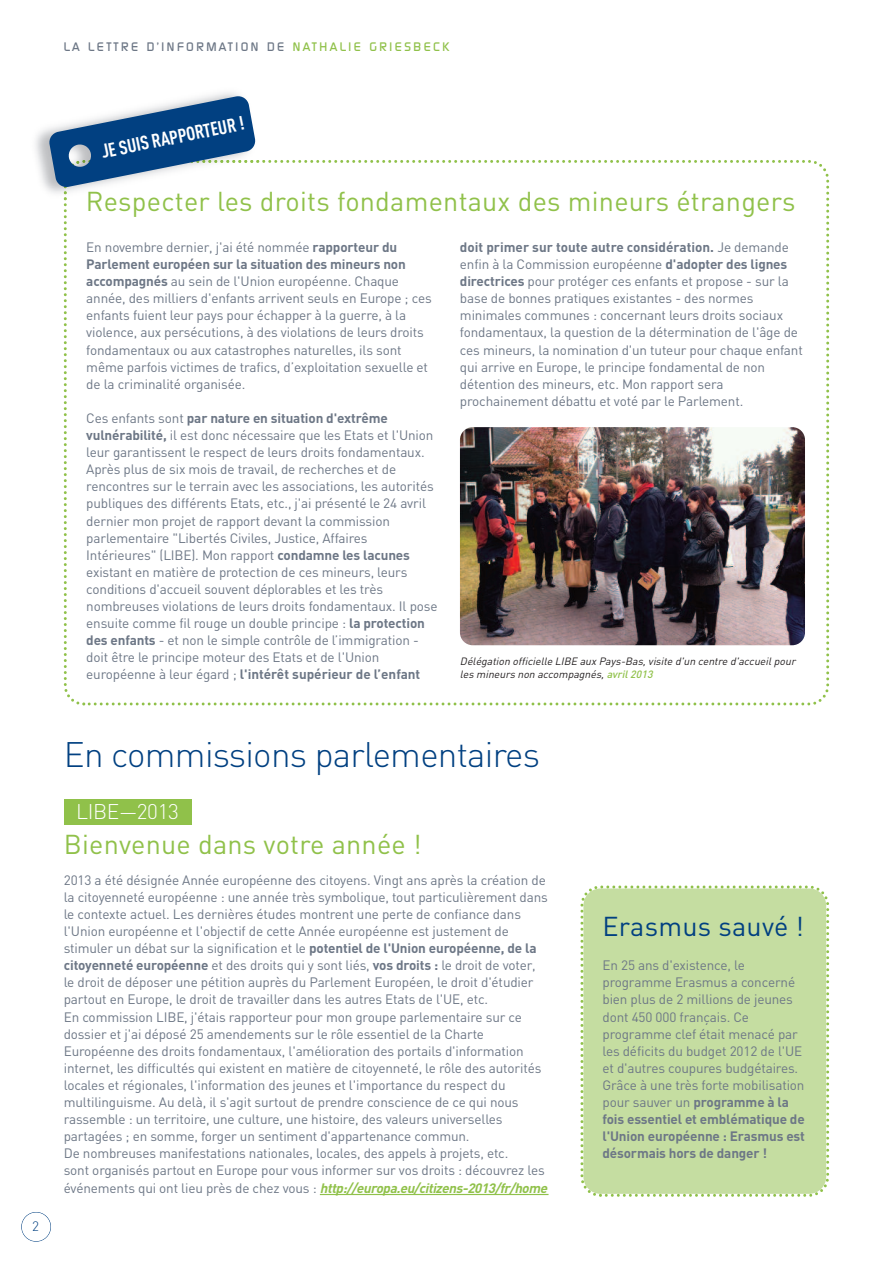
<style>
.page{position:relative;width:893px;height:1263px;background:#fff}
.page>*{position:absolute;margin:0;border:0;box-sizing:border-box;transform-origin:0 0}
.t1{font:300 35.1px "DIN";letter-spacing:-.02em;color:#014081}
.t2{font:27px "DIN";letter-spacing:.01em;color:#90c14a}
.t3{font:27px "DIN";letter-spacing:.01em;color:#014081}
.t4{font:300 21px "DIN";letter-spacing:-.02em;color:#fff}
.t5{font:700 19.2px "DIN Cond";color:#fff}
.t6{font:13.5px/17.1px "DIN";letter-spacing:-.01em;color:#6d7786}
.t7{font:300 13.5px "DIN";color:#014081}
.t8{font:500 12px "Digital";letter-spacing:.21em;color:#6d7786}
.t9{font:italic 10.5px/12.8px "DIN";color:#231f20}
.s1{color:#90c14a}
.s2{font-weight:700}
.s3{font-weight:500;color:#90c14a}
.s4{font-weight:700;font-style:italic;color:#90c14a}
</style>
<div class="page">
<svg style="left:63px;top:160px;width:767px;height:546px"></svg>
<div style="left:580px;top:885px;width:250px;height:312px;background:#c5dda1"></div>
<hr style="left:320px;top:1194px;width:229px;height:1px;background:#90c14a">
<div style="left:64px;top:799px;width:127px;height:26px;background:#90c14a"></div>
<div style="left:21px;top:1212px;width:30px;height:30px;border:1px solid #014081;border-radius:50%"></div>
<img style="left:460px;top:427px;width:345px;height:218px;border-radius:13px">
<img style="left:35px;top:92px;width:229px;height:114px">
<img style="left:67px;top:200px;width:188px;height:1px">
<img style="left:64px;top:160px;width:200px;height:40px">
<svg style="left:49px;top:96px;width:206px;height:91px"></svg>
<p class="t8" style="left:64px;top:40px;width:387px">LA LETTRE D’INFORMATION DE <span class="s1">NATHALIE GRIESBECK</span></p>
<p class="t7" style="left:32px;top:1218px;width:8px">2</p>
<h3 class="t5" style="left:100px;top:144px;width:147px;rotate:-11deg">JE SUIS RAPPORTEUR !</h3>
<h2 class="t2" style="left:86px;top:186px;width:711px">Respecter les droits fondamentaux des mineurs étrangers</h2>
<p class="t6" style="left:86px;top:239px;width:347px">En novembre dernier, j'ai été nommée <span class="s2">rapporteur du Parlement européen sur la situation des mineurs non accompagnés</span> au sein de l'Union européenne. Chaque année, des milliers d'enfants arrivent seuls en Europe ; ces enfants fuient leur pays pour échapper à la guerre, à la violence, aux persécutions, à des violations de leurs droits fondamentaux ou aux catastrophes naturelles, ils sont même parfois victimes de trafics, d’exploitation sexuelle et de la criminalité organisée.</p>
<p class="t6" style="left:86px;top:410px;width:353px">Ces enfants sont <span class="s2">par nature en situation d'extrême vulnérabilité,</span> il est donc nécessaire que les Etats et l'Union leur garantissent le respect de leurs droits fondamentaux.<br>Après plus de six mois de travail, de recherches et de rencontres sur le terrain avec les associations, les autorités publiques des différents Etats, etc., j'ai présenté le 24 avril dernier mon projet de rapport devant la commission parlementaire "Libertés Civiles, Justice, Affaires Intérieures" (LIBE). Mon rapport <span class="s2">condamne les lacunes </span>existant en matière de protection de ces mineurs, leurs conditions d'accueil souvent déplorables et les très nombreuses violations de leurs droits fondamentaux. Il pose ensuite comme fil rouge un double principe : <span class="s2">la protection des enfants</span> - et non le simple contrôle de l’immigration - doit être le principe moteur des Etats et de l'Union européenne à leur égard ; <span class="s2">l'intérêt supérieur de l’enfant</span></p>
<p class="t6" style="left:460px;top:239px;width:344px"><span class="s2">doit primer sur toute autre considération.</span> Je demande enfin à la Commission européenne <span class="s2">d'adopter des lignes directrices</span> pour protéger ces enfants et propose - sur la base de bonnes pratiques existantes - des normes minimales communes : concernant leurs droits sociaux fondamentaux, la question de la détermination de l'âge de ces mineurs, la nomination d'un tuteur pour chaque enfant qui arrive en Europe, le principe fondamental de non détention des mineurs, etc. Mon rapport sera prochainement débattu et voté par le Parlement.</p>
<p class="t9" style="left:460px;top:655px;width:339px">Délégation officielle LIBE aux Pays-Bas, visite d'un centre d'accueil pour les mineurs non accompagnés, <span class="s3">avril 2013</span></p>
<h1 class="t1" style="left:64px;top:734px;width:478px">En commissions parlementaires</h1>
<h3 class="t4" style="left:76px;top:799px;width:104px">LIBE—2013</h3>
<h2 class="t2" style="left:64px;top:829px;width:359px">Bienvenue dans votre année !</h2>
<p class="t6" style="left:64px;top:871px;width:488px">2013 a été désignée Année européenne des citoyens. Vingt ans après la création de la citoyenneté européenne : une année très symbolique, tout particulièrement dans le contexte actuel. Les dernières études montrent une perte de confiance dans l'Union européenne et l'objectif de cette Année européenne est justement de stimuler un débat sur la signification et le <span class="s2">potentiel de l'Union européenne, de la citoyenneté européenne</span> et des droits qui y sont liés, <span class="s2">vos droits :</span> le droit de voter,<br>le droit de déposer une pétition auprès du Parlement Européen, le droit d'étudier partout en Europe, le droit de travailler dans les autres Etats de l'UE, etc.<br>En commission LIBE, j'étais rapporteur pour mon groupe parlementaire sur ce dossier et j'ai déposé 25 amendements sur le rôle essentiel de la Charte Européenne des droits fondamentaux, l'amélioration des portails d'information internet, les difficultés qui existent en matière de citoyenneté, le rôle des autorités locales et régionales, l'information des jeunes et l'importance du respect du multilinguisme. Au delà, il s'agit surtout de prendre conscience de ce qui nous rassemble : un territoire, une culture, une histoire, des valeurs universelles partagées ; en somme, forger un sentiment d'appartenance commun.<br>De nombreuses manifestations nationales, locales, des appels à projets, etc.<br>sont organisés partout en Europe pour vous informer sur vos droits : découvrez les événements qui ont lieu près de chez vous : <span class="s4">http://europa.eu/citizens-2013/fr/home</span></p>
<h2 class="t3" style="left:602px;top:911px;width:203px">Erasmus sauvé !</h2>
<p class="t6" style="left:602px;top:957px;width:204px">En 25 ans d'existence, le programme Erasmus a concerné bien plus de 2 millions de jeunes dont 450 000 français. Ce programme clef était menacé par les déficits du budget 2012 de l'UE et d'autres coupures budgétaires.<br>Grâce à une très forte mobilisation pour sauver un <span class="s2">programme à la fois essentiel et emblématique de l'Union européenne : Erasmus est désormais hors de danger !</span></p>
</div>
